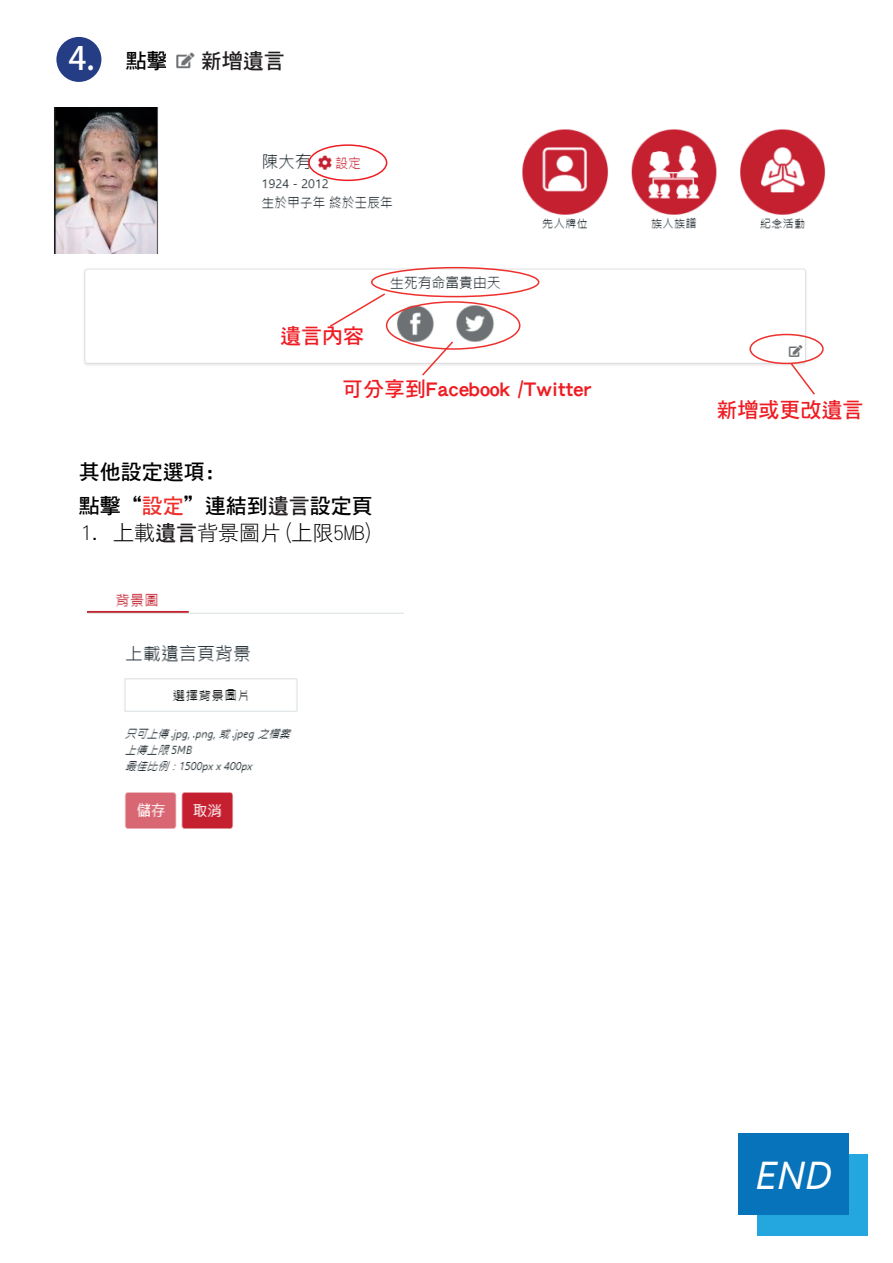
<style>
.page{position:relative;width:893px;height:1263px;background:#fff}
.page>*{position:absolute;margin:0;border:0;box-sizing:border-box;transform-origin:0 0}
.t1{font:italic 41.55px "Corbel";color:#fff}
.t2{font:700 31.8px "Adobe Fan Heiti Std";color:#fff}
.t3{font:21px "DF Hei Bd HKP BF";color:#ee1d23}
.t4{font:21px "DF Hei Bd HK BF";color:#000001}
.t5{font:21px "DF Hei Lt HK BF";color:#000001}
.t6{font:21px "DF Hei Bd HK BF";color:#231f20}
.s1{font-family:"DF Hei Bd HK BF";font-weight:400;font-size:21px;color:#000001}
.s2{color:#ee2f2c}
.s3{color:#231f20}
.s4{font-family:"DF Hei Bd HK BF";color:#231f20}
</style>
<div class="page">
<div style="left:56px;top:37px;width:45px;height:45px;background:#253d84;border-radius:50%"></div>
<img style="left:84px;top:266px;width:740px;height:100px">
<div style="left:371px;top:267px;width:168px;height:30px;border:2px solid #ee302c;border-radius:50%"></div>
<div style="left:386px;top:301px;width:134px;height:49px;border:2px solid #ee302c;border-radius:50%"></div>
<div style="left:749px;top:334px;width:75px;height:30px;border:2px solid #ee302c;border-radius:50%"></div>
<svg style="left:328px;top:292px;width:59px;height:36px"></svg>
<svg style="left:421px;top:340px;width:34px;height:36px"></svg>
<svg style="left:789px;top:361px;width:27px;height:34px"></svg>
<img style="left:54px;top:107px;width:772px;height:146px">
<div style="left:308px;top:144px;width:79px;height:37px;border:2px solid #ee1d23;border-radius:50%"></div>
<img style="left:176px;top:52px;width:19px;height:17px">
<img style="left:88px;top:593px;width:315px;height:236px">
<div style="left:757px;top:1154px;width:110px;height:81px;background:#24a6de"></div>
<div style="left:738px;top:1133px;width:111px;height:81px;background:#0773bb"></div>
<h2 class="t2" style="left:69px;top:39px;width:101px">4. <span class="s1">點擊</span></h2>
<p class="t6" style="left:201px;top:50px;width:85px">新增遺言</p>
<p class="t3" style="left:280px;top:325px;width:85px">遺言內容</p>
<p class="t3" style="left:342px;top:378px;width:251px">可分享到Facebook /Twitter</p>
<p class="t4" style="left:79px;top:461px;width:138px">其他設定選項:</p>
<p class="t4" style="left:79px;top:495px;width:295px">點擊“<span class="s2">設定</span>”連結到<span class="s3">遺言</span>設定頁</p>
<p class="t5" style="left:82px;top:522px;width:295px">1. 上載<span class="s4">遺言</span>背景圖片(上限5MB)</p>
<p class="t3" style="left:716px;top:399px;width:148px">新增或更改遺言</p>
<h1 class="t1" style="left:755px;top:1149px;width:78px">END</h1>
</div>
